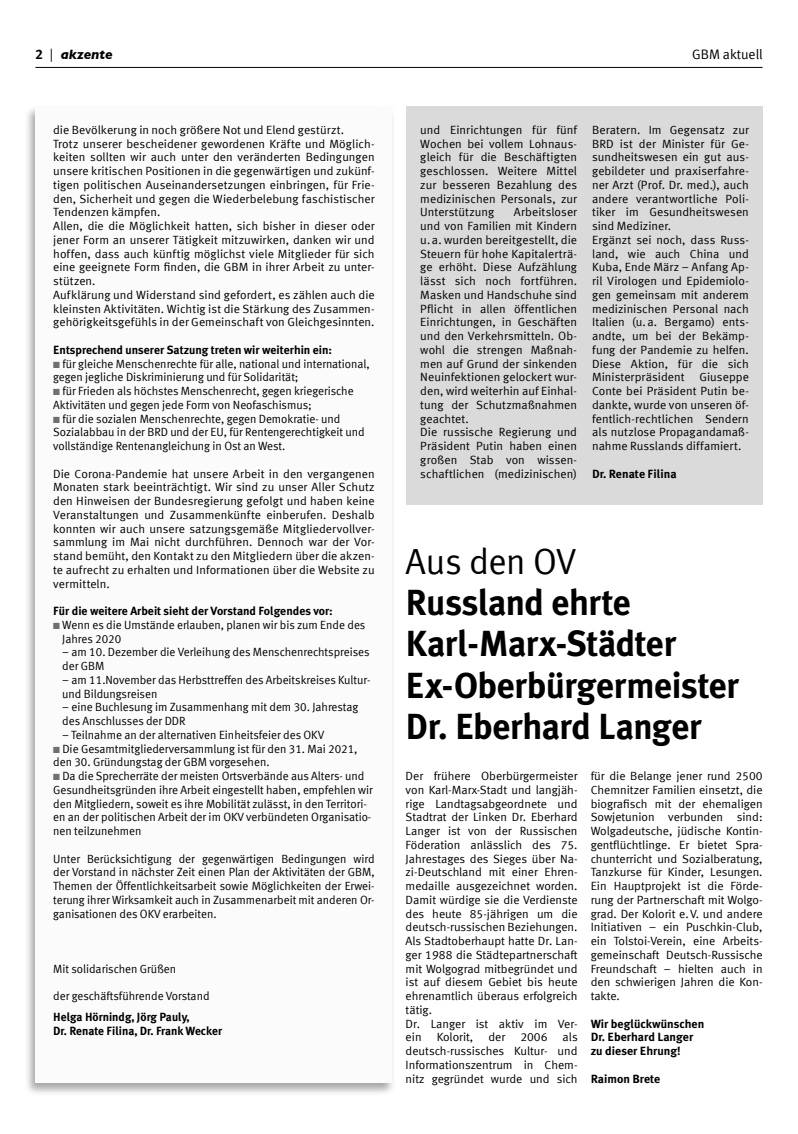
<style>
.page{position:relative;width:798px;height:1134px;background:#fff}
.page>*{position:absolute;margin:0;border:0;box-sizing:border-box;transform-origin:0 0}
.t1{font:700 36.25px/41.2px "Meta Plus";letter-spacing:-.01em;color:#000}
.t2{font:36.25px "Meta Normal LF";letter-spacing:-.015em;color:#000}
.t3{font:13.75px "Meta Normal LF";color:#000}
.t4{font:italic 700 13.75px "Gill Sans";color:#000}
.t5{font:11.88px/13.8px "Meta Normal LF";color:#000}
.t6{font:700 11.88px/13.8px "Meta Plus";color:#000}
.s1{font-family:"Meta Plus Bold Caps";font-weight:400;font-style:normal}
.s2{font-family:"Meta Normal LF";font-weight:400;font-style:normal}
.s3{color:#6f6f6e}
</style>
<div class="page">
<hr style="left:35px;top:67px;width:727px;height:1px;background:#000">
<div style="left:24px;top:105px;width:372px;height:991px;background:#000;opacity:.35"></div>
<div style="left:35px;top:106px;width:357px;height:977px;background:#fbfbfb"></div>
<div style="left:406px;top:107px;width:356px;height:398px;background:#dadada"></div>
<p class="t4" style="left:35px;top:46px;width:79px"><span class="s1">2</span> <span class="s2">|</span> akzente</p>
<p class="t3" style="left:692px;top:46px;width:72px">GBM aktuell</p>
<p class="t5" style="left:53px;top:123px;width:323px">die Bevölkerung in noch größere Not und Elend gestürzt.<br>Trotz unserer bescheidener gewordenen Kräfte und Möglich&shy;keiten sollten wir auch unter den veränderten Bedingungen unsere kritischen Positionen in die gegenwärtigen und zukünf&shy;tigen politischen Auseinandersetzungen einbringen, für Frie&shy;den, Sicherheit und gegen die Wiederbelebung faschistischer Tendenzen kämpfen.<br>Allen, die die Möglichkeit hatten, sich bisher in dieser oder jener Form an unserer Tätigkeit mitzuwirken, danken wir und hoffen, dass auch künftig möglichst viele Mitglieder für sich eine geeignete Form finden, die GBM in ihrer Arbeit zu unter&shy;stützen.<br>Aufklärung und Widerstand sind gefordert, es zählen auch die kleinsten Aktivitäten. Wichtig ist die Stärkung des Zusammen&shy;gehörigkeitsgefühls in der Gemeinschaft von Gleichgesinnten.</p>
<p class="t6" style="left:53px;top:343px;width:280px">Entsprechend unserer Satzung treten wir weiterhin ein:</p>
<p class="t5" style="left:53px;top:356px;width:318px"><span class="s3">■</span> für gleiche Menschenrechte für alle, national und international, gegen jegliche Diskriminierung und für Solidarität;</p>
<p class="t5" style="left:53px;top:384px;width:302px"><span class="s3">■</span> für Frieden als höchstes Menschenrecht, gegen kriegerische<br>Aktivitäten und gegen jede Form von Neofaschismus;</p>
<p class="t5" style="left:53px;top:411px;width:313px"><span class="s3">■</span> für die sozialen Menschenrechte, gegen Demokratie- und<br>Sozialabbau in der BRD und der EU, für Rentengerechtigkeit und vollständige Rentenangleichung in Ost an West.</p>
<p class="t5" style="left:53px;top:466px;width:323px;text-align:justify">Die Corona-Pandemie hat unsere Arbeit in den vergangenen Monaten stark beeinträchtigt. Wir sind zu unser Aller Schutz den Hinweisen der Bundesregierung gefolgt und haben keine Veranstaltungen und Zusammenkünfte einberufen. Deshalb konnten wir auch unsere satzungsgemäße Mitgliedervollver&shy;sammlung im Mai nicht durchführen. Dennoch war der Vor&shy;stand bemüht, den Kontakt zu den Mitgliedern über die akzen&shy;te aufrecht zu erhalten und Informationen über die Website zu vermitteln.</p>
<p class="t6" style="left:53px;top:604px;width:281px">Für die weitere Arbeit sieht der Vorstand Folgendes vor:</p>
<p class="t5" style="left:62px;top:618px;width:304px;text-indent:-9px"><span class="s3">■</span> Wenn es die Umstände erlauben, planen wir bis zum Ende des<br>Jahres 2020</p>
<p class="t5" style="left:62px;top:645px;width:308px">– am 10. Dezember die Verleihung des Menschenrechtspreises der GBM</p>
<p class="t5" style="left:62px;top:673px;width:309px">– am 11.November das Herbsttreffen des Arbeitskreises Kultur&shy;und Bildungsreisen</p>
<p class="t5" style="left:62px;top:700px;width:297px">– eine Buchlesung im Zusammenhang mit dem 30. Jahrestag des Anschlusses der DDR</p>
<p class="t5" style="left:62px;top:728px;width:263px">– Teilnahme an der alternativen Einheitsfeier des OKV</p>
<p class="t5" style="left:53px;top:741px;width:306px"><span class="s3">■</span> Die Gesamtmitgliederversammlung ist für den 31. Mai 2021, den 30. Gründungstag der GBM vorgesehen.</p>
<p class="t5" style="left:53px;top:769px;width:321px"><span class="s3">■</span> Da die Sprecherräte der meisten Ortsverbände aus Alters- und Gesundheitsgründen ihre Arbeit eingestellt haben, empfehlen wir den Mitgliedern, soweit es ihre Mobilität zulässt, in den Territori&shy;en an der politischen Arbeit der im OKV verbündeten Organisatio&shy;nen teilzunehmen</p>
<p class="t5" style="left:53px;top:851px;width:323px;text-align:justify">Unter Berücksichtigung der gegenwärtigen Bedingungen wird der Vorstand in nächster Zeit einen Plan der Aktivitäten der GBM, Themen der Öffentlichkeitsarbeit sowie Möglichkeiten der Erwei&shy;terung ihrer Wirksamkeit auch in Zusammenarbeit mit anderen Or&shy;ganisationen des OKV erarbeiten.</p>
<p class="t5" style="left:53px;top:961px;width:124px">Mit solidarischen Grüßen</p>
<p class="t5" style="left:53px;top:989px;width:158px">der geschäftsführende Vorstand</p>
<p class="t6" style="left:53px;top:1010px;width:170px">Helga Hörnindg, Jörg Pauly,<br>Dr. Renate Filina, Dr. Frank Wecker</p>
<p class="t5" style="left:420px;top:123px;width:158px;text-align:justify">und Einrichtungen für fünf Wochen bei vollem Lohnaus&shy;gleich für die Beschäftigten geschlossen. Weitere Mittel zur besseren Bezahlung des medizinischen Personals, zur Unterstützung</p>
<p class="t5" style="left:420px;top:205px;width:158px;text-indent:93px">Arbeitsloser und von Familien mit Kindern u.a. wurden bereitgestellt, die<br>Steuern für hohe Kapitalerträ&shy;ge erhöht. Diese Aufzählung lässt sich noch fortführen.<br>Masken und Handschuhe sind<br>Pflicht in allen öffentlichen<br>Einrichtungen, in Geschäften und den Verkehrsmitteln. Ob&shy;wohl die strengen Maßnah&shy;men auf Grund der sinkenden<br>Neuinfektionen gelockert wur&shy;den, wird weiterhin auf Einhal&shy;tung der Schutzmaßnahmen geachtet.<br>Die russische Regierung und<br>Präsident Putin haben einen großen Stab von wissen&shy;schaftlichen (medizinischen)</p>
<p class="t5" style="left:592px;top:123px;width:158px">Beratern. Im Gegensatz zur<br>BRD ist der Minister für Ge&shy;sundheitswesen ein gut aus&shy;gebildeter und praxiserfahre&shy;ner Arzt (Prof. Dr. med.), auch andere verantwortliche Poli&shy;tiker im Gesundheitswesen sind Mediziner.<br>Ergänzt sei noch, dass Russ&shy;land, wie auch China und<br>Kuba, Ende März – Anfang Ap&shy;ril Virologen und Epidemiolo&shy;gen gemeinsam mit anderem medizinischen Personal nach<br>Italien (u.a. Bergamo) ents&shy;andte, um bei der Bekämp&shy;fung der Pandemie zu helfen.<br>Diese Aktion, für die sich<br>Ministerpräsident Giuseppe<br>Conte bei Präsident Putin be&shy;dankte, wurde von unseren öf&shy;fentlich-rechtlichen Sendern als nutzlose Propagandamaß&shy;nahme Russlands diffamiert.</p>
<p class="t6" style="left:592px;top:467px;width:86px">Dr. Renate Filina</p>
<h1 class="t2" style="left:405px;top:540px;width:172px">Aus den OV</h1>
<h1 class="t1" style="left:405px;top:582px;width:335px">Russland ehrte<br>Karl-Marx-Städter<br>Ex-Oberbürgermeister<br>Dr. Eberhard Langer</h1>
<p class="t5" style="left:405px;top:769px;width:173px">Der frühere Oberbürgermeister von Karl-Marx-Stadt und langjäh&shy;rige Landtagsabgeordnete und<br>Stadtrat der Linken Dr. Eberhard<br>Langer ist von der Russischen<br>Föderation anlässlich des 75.<br>Jahrestages des Sieges über Na&shy;zi-Deutschland mit einer Ehren&shy;medaille ausgezeichnet worden.<br>Damit würdige sie die Verdienste des heute 85-jährigen um die deutsch-russischen Beziehungen.<br>Als Stadtoberhaupt hatte Dr. Lan&shy;ger 1988 die Städtepartnerschaft mit Wolgograd mitbegründet und ist auf diesem Gebiet bis heute ehrenamtlich überaus erfolgreich tätig.<br>Dr. Langer ist aktiv im Ver&shy;ein</p>
<p class="t5" style="left:436px;top:1030px;width:38px">Kolorit,</p>
<p class="t5" style="left:488px;top:1030px;width:18px">der</p>
<p class="t5" style="left:520px;top:1030px;width:29px">2006</p>
<p class="t5" style="left:405px;top:1030px;width:173px;text-align:justify;text-indent:157px">als deutsch-russisches Kultur- und Informationszentrum in Chem&shy;nitz gegründet wurde und sich</p>
<p class="t5" style="left:590px;top:769px;width:173px;text-align:justify">für die Belange jener rund 2500<br>Chemnitzer Familien einsetzt, die biografisch mit der ehemaligen Sowjetunion verbunden sind:<br>Wolgadeutsche, jüdische Kontin&shy;gentflüchtlinge. Er bietet Spra&shy;chunterricht und Sozialberatung, Tanzkurse für Kinder, Lesungen.<br>Ein Hauptprojekt ist die Förde&shy;rung der Partnerschaft mit Wolgo&shy;grad. Der Kolorit e.V. und andere Initiativen – ein Puschkin-Club, ein Tolstoi-Verein, eine Arbeits&shy;gemeinschaft Deutsch-Russische Freundschaft – hielten auch in den schwierigen Jahren die Kon&shy;takte.</p>
<p class="t6" style="left:590px;top:1017px;width:115px">Wir beglückwünschen<br>Dr. Eberhard Langer zu dieser Ehrung!</p>
<p class="t6" style="left:590px;top:1072px;width:71px">Raimon Brete</p>
</div>
